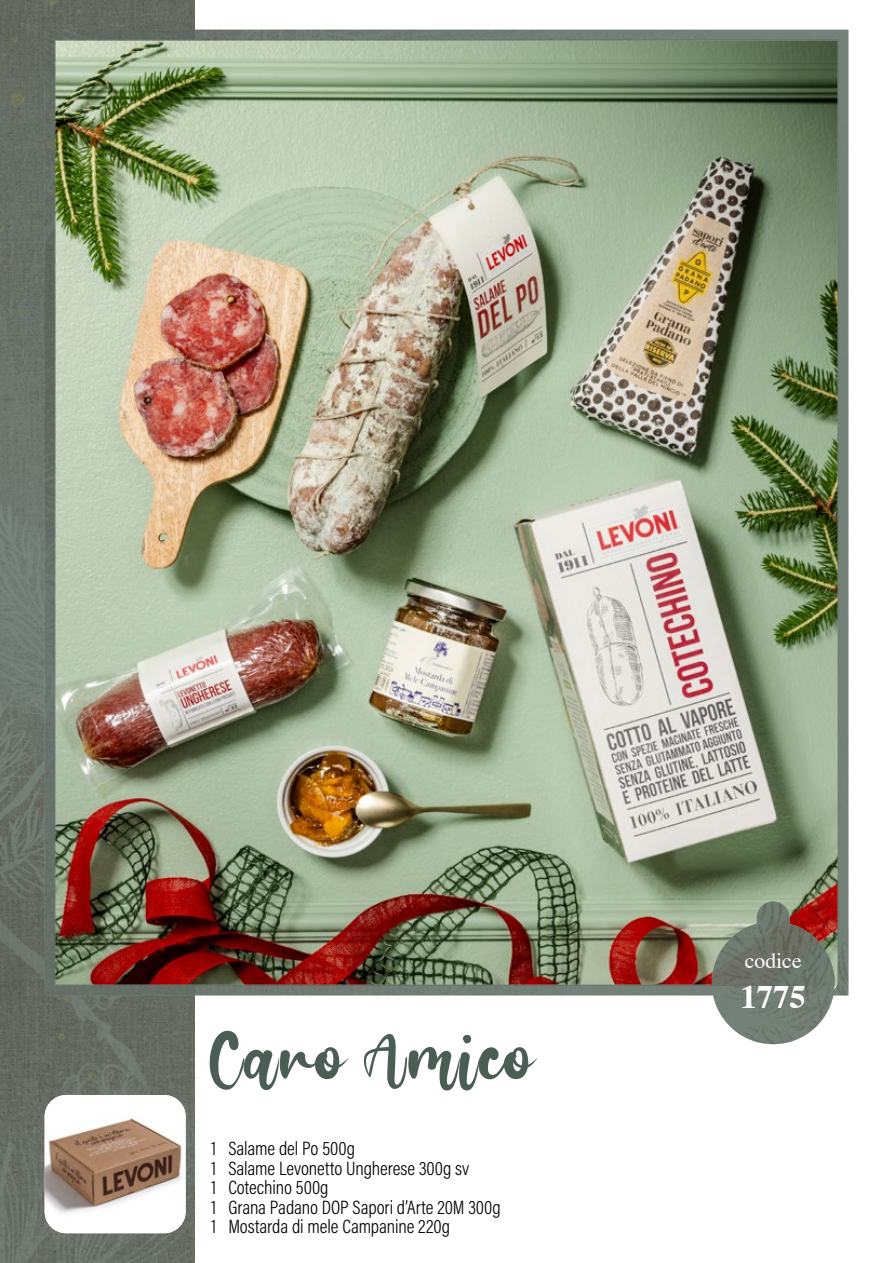
<style>
.page{position:relative;width:893px;height:1263px;background:#fff}
.page>*{position:absolute;margin:0;border:0;box-sizing:border-box;transform-origin:0 0}
.t1{font:63px "Winter Christmas";letter-spacing:.035em;color:#4a5e54}
.t2{font:700 32.7px "Times";color:#fff}
.t3{font:21.75px "Times";color:#fff}
.t4{font:19.5px/19.5px "Acumin Variable Concept";letter-spacing:-.005em;color:#000}
</style>
<div class="page">
<svg style="left:0;top:0;width:194px;height:1263px;background:#697067"></svg>
<img style="left:45px;top:1095px;width:141px;height:138px">
<img style="left:45px;top:30px;width:803px;height:1014px">
<h1 class="t1" style="left:211px;top:1016px;width:325px">Caro Amico</h1>
<p class="t4" style="left:211px;top:1138px;width:291px">1 Salame del Po 500g<br>1 Salame Levonetto Ungherese 300g sv<br>1 Cotechino 500g<br>1 Grana Padano DOP Sapori d’Arte 20M 300g<br>1 Mostarda di mele Campanine 220g</p>
<p class="t3" style="left:745px;top:941px;width:58px">codice</p>
<h2 class="t2" style="left:740px;top:965px;width:67px">1775</h2>
</div>
